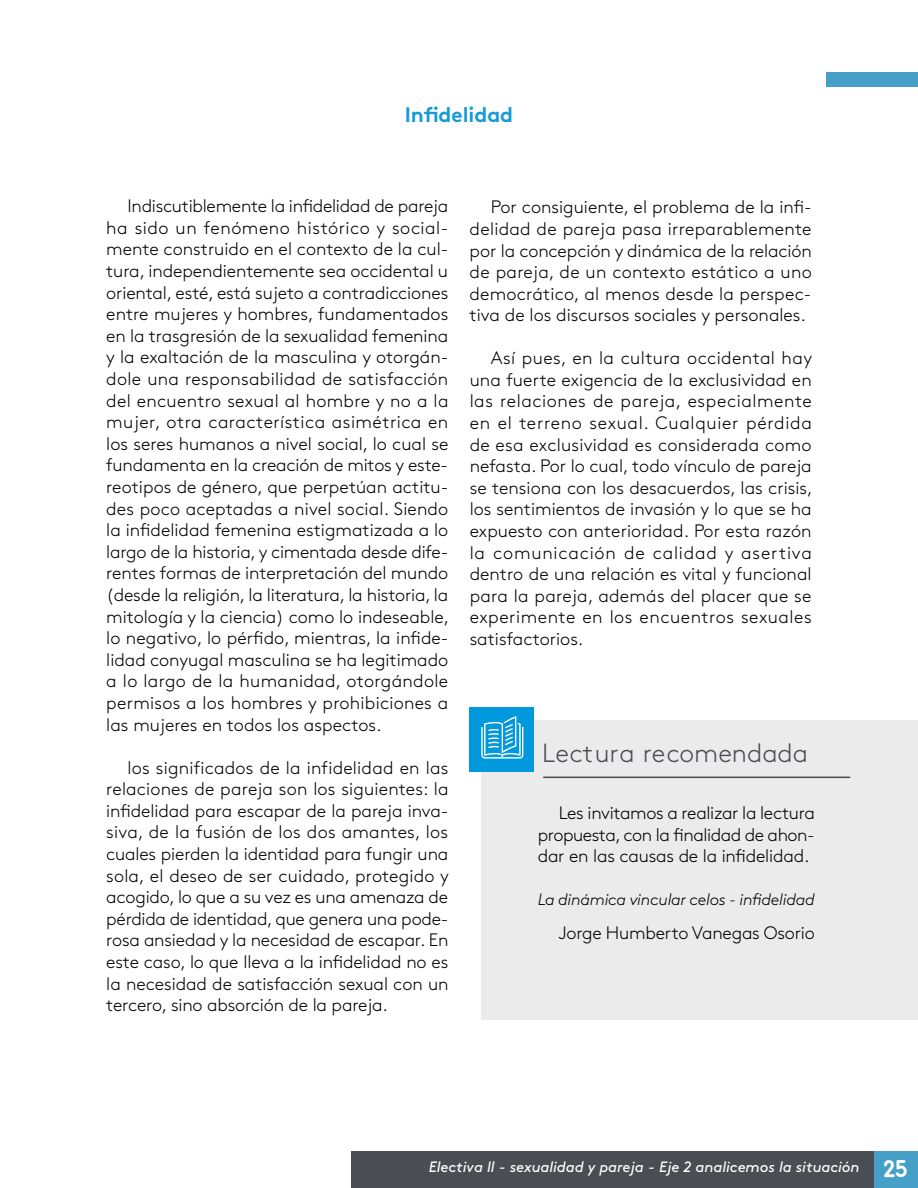
<style>
.page{position:relative;width:918px;height:1188px;background:#fff}
.page>*{position:absolute;margin:0;border:0;box-sizing:border-box;transform-origin:0 0}
.t1{font:300 26.25px "Brown Std";color:#4a4d54}
.t2{font:21px "Brown Std Bold Alt";color:#149bd7}
.t3{font:300 18px/21.6px "Brown Std";color:#000;text-align:justify}
.t4{font:italic 300 16.5px "Brown Std";letter-spacing:-.015em;color:#000}
.t5{font:italic 15px "Brown Std";letter-spacing:-.005em;color:#fff}
.s1{font-family:"Areandina Voz";font-style:normal;font-size:24px}
</style>
<div class="page">
<div style="left:826px;top:72px;width:92px;height:15px;background:#469fc7"></div>
<div style="left:873px;top:1151px;width:45px;height:37px;background:#469fc7"></div>
<div style="left:351px;top:1151px;width:522px;height:37px;background:#4a4d54"></div>
<div style="left:482px;top:720px;width:436px;height:299px;background:#ebebeb"></div>
<hr style="left:544px;top:777px;width:306px;height:1px;background:#4a4d54">
<div style="left:470px;top:707px;width:64px;height:65px;background:#0099de"></div>
<svg style="left:481px;top:716px;width:42px;height:43px"></svg>
<p class="t2" style="left:405px;top:102px;width:110px">Infidelidad</p>
<p class="t3" style="left:106px;top:196px;width:344px;text-indent:21px">Indiscutiblemente la infidelidad de pareja ha sido un fenómeno histórico y social&shy;mente construido en el contexto de la cul&shy;tura, independientemente sea occidental u oriental, esté, está sujeto a contradicciones entre mujeres y hombres, fundamentados en la trasgresión de la sexualidad femenina y la exaltación de la masculina y otorgán&shy;dole una responsabilidad de satisfacción del encuentro sexual al hombre y no a la mujer, otra característica asimétrica en los seres humanos a nivel social, lo cual se fundamenta en la creación de mitos y este&shy;reotipos de género, que perpetúan actitu&shy;des poco aceptadas a nivel social. Siendo la infidelidad femenina estigmatizada a lo largo de la historia, y cimentada desde dife&shy;rentes formas de interpretación del mundo (desde la religión, la literatura, la historia, la mitología y la ciencia) como lo indeseable, lo negativo, lo pérfido, mientras, la infide&shy;lidad conyugal masculina se ha legitimado a lo largo de la humanidad, otorgándole permisos a los hombres y prohibiciones a las mujeres en todos los aspectos.</p>
<p class="t3" style="left:106px;top:757px;width:344px;text-indent:21px">los significados de la infidelidad en las relaciones de pareja son los siguientes: la infidelidad para escapar de la pareja inva&shy;siva, de la fusión de los dos amantes, los cuales pierden la identidad para fungir una sola, el deseo de ser cuidado, protegido y acogido, lo que a su vez es una amenaza de pérdida de identidad, que genera una pode&shy;rosa ansiedad y la necesidad de escapar. En este caso, lo que lleva a la infidelidad no es la necesidad de satisfacción sexual con un tercero, sino absorción de la pareja.</p>
<p class="t3" style="left:470px;top:197px;width:344px;text-indent:21px">Por consiguiente, el problema de la infi&shy;delidad de pareja pasa irreparablemente por la concepción y dinámica de la relación de pareja, de un contexto estático a uno democrático, al menos desde la perspec&shy;tiva de los discursos sociales y personales.</p>
<p class="t3" style="left:470px;top:347px;width:345px;text-indent:21px">Así pues, en la cultura occidental hay una fuerte exigencia de la exclusividad en las relaciones de pareja, especialmente en el terreno sexual. Cualquier pérdida de esa exclusividad es considerada como nefasta. Por lo cual, todo vínculo de pareja se tensiona con los desacuerdos, las crisis, los sentimientos de invasión y lo que se ha expuesto con anterioridad. Por esta razón la comunicación de calidad y asertiva dentro de una relación es vital y funcional para la pareja, además del placer que se experimente en los encuentros sexuales satisfactorios.</p>
<h1 class="t1" style="left:542px;top:738px;width:267px">Lectura recomendada</h1>
<p class="t3" style="left:538px;top:802px;width:279px;text-indent:21px">Les invitamos a realizar la lectura propuesta, con la finalidad de ahon&shy;dar en las causas de la infidelidad.</p>
<p class="t4" style="left:538px;top:889px;width:279px">La dinámica vincular celos - infidelidad</p>
<p class="t3" style="left:559px;top:922px;width:257px">Jorge Humberto Vanegas Osorio</p>
<p class="t5" style="left:429px;top:1158px;width:480px">Electiva ll - sexualidad y pareja - Eje 2 analicemos la situación <span class="s1">25</span></p>
</div>
